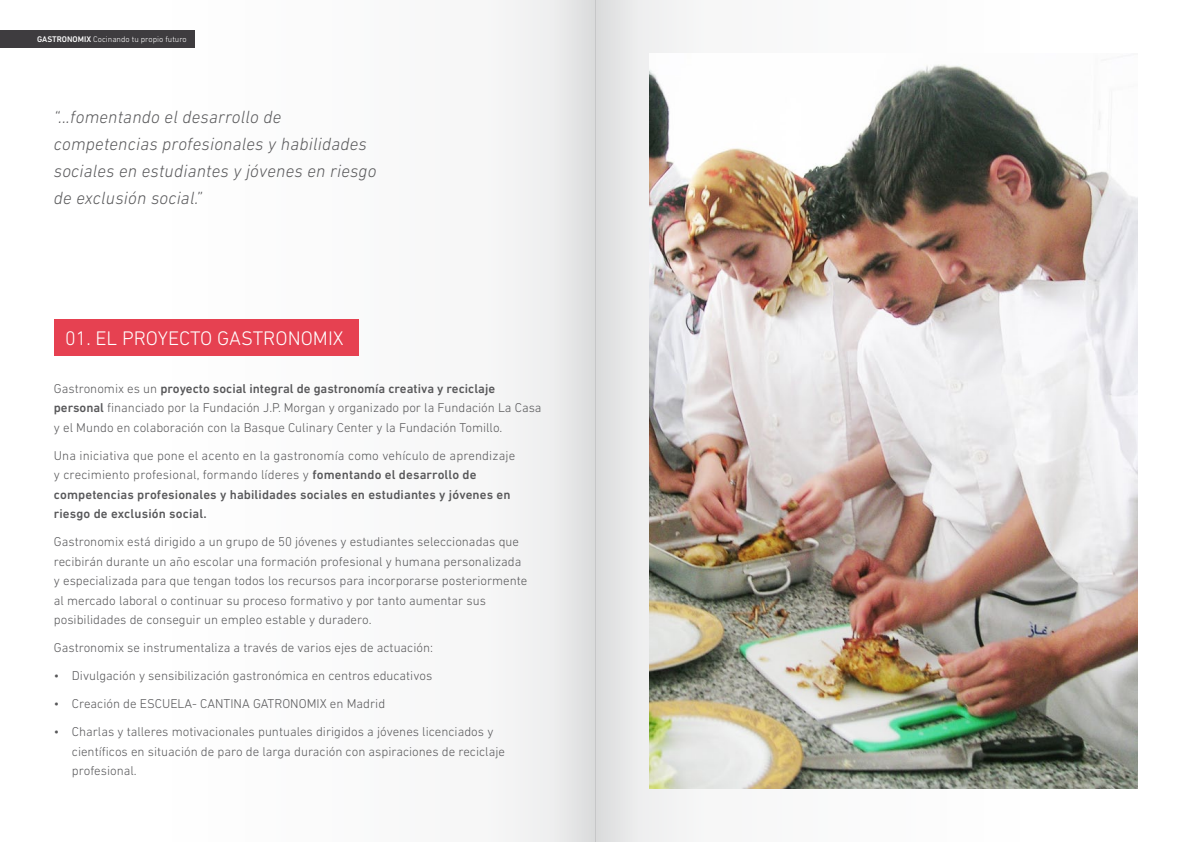
<style>
.page{position:relative;width:1191px;height:842px;background:#fff}
.page>*{position:absolute;margin:0;border:0;box-sizing:border-box;transform-origin:0 0}
.t1{font:300 20px "DIN Next LT Pro";color:#fff}
.t2{font:italic 300 18px/27px "DIN Next LT Pro";letter-spacing:.01em;color:#58585a}
.t3{font:300 13px/19.5px "DIN Next LT Pro";color:#58585a}
.t4{font:500 13px/19.5px "DIN Next LT Pro";letter-spacing:.01em;color:#58585a}
.t5{font:300 8.3px "DIN Next LT Pro";color:#fff}
.s1{font-weight:500}
.s2{font-weight:300}
</style>
<div class="page">
<div style="left:163px;top:0;width:432px;height:842px;background:linear-gradient(to right,#fff,#eceded)"></div>
<svg style="left:596px;top:0;width:431px;height:842px"></svg>
<hr style="left:595px;top:0;width:1px;height:842px;background:#c6c7c8">
<div style="left:54px;top:319px;width:304px;height:37px;background:#e64151"></div>
<div style="left:0;top:30px;width:194px;height:18px;background:#3e3c3f"></div>
<img style="left:649px;top:54px;width:488px;height:734px">
<p class="t5" style="left:37px;top:34px;width:151px"><span class="s1">GASTRONOMIX</span> Cocinando tu propio futuro</p>
<h2 class="t2" style="left:54px;top:103px;width:324px">“...fomentando el desarrollo de competencias profesionales y habilidades sociales en estudiantes y jóvenes en riesgo de exclusión social.”</h2>
<h1 class="t1" style="left:65px;top:326px;width:278px">01. El Proyecto Gastron om ix</h1>
<p class="t3" style="left:54px;top:378px;width:489px">Gastronomix es un <span class="s1">proyecto social integral de gastronomía creativa y reciclaje personal</span> financiado por la Fundación J.P. Morgan y organizado por la Fundación La Casa y el Mundo en colaboración con la Basque Culinary Center y la Fundación Tomillo.</p>
<p class="t4" style="left:54px;top:445px;width:463px"><span class="s2">Una iniciativa que pone el acento en la gastronomía como vehículo de aprendizaje y crecimiento profesional, formando líderes y</span> fomentando el desarrollo de competencias profesionales y habilidades sociales en estudiantes y jóvenes en riesgo de exclusión social.</p>
<p class="t3" style="left:54px;top:532px;width:475px">Gastronomix está dirigido a un grupo de 50 jóvenes y estudiantes seleccionadas que recibirán durante un año escolar una formación profesional y humana personalizada y especializada para que tengan todos los recursos para incorporarse posteriormente al mercado laboral o continuar su proceso formativo y por tanto aumentar sus posibilidades de conseguir un empleo estable y duradero.</p>
<p class="t3" style="left:54px;top:638px;width:381px">Gastronomix se instrumentaliza a través de varios ejes de actuación:</p>
<p class="t3" style="left:54px;top:666px;width:380px">• Divulgación y sensibilización gastronómica en centros educativos</p>
<p class="t3" style="left:54px;top:694px;width:333px">• Creación de ESCUELA- CANTI NA GATRONOMIX en Madrid</p>
<p class="t3" style="left:72px;top:722px;width:434px;text-indent:-18px">• Charlas y talleres motivacionales puntuales dirigidos a jóvenes licenciados y científicos en situación de paro de larga duración con aspiraciones de reciclaje profesional.</p>
</div>
